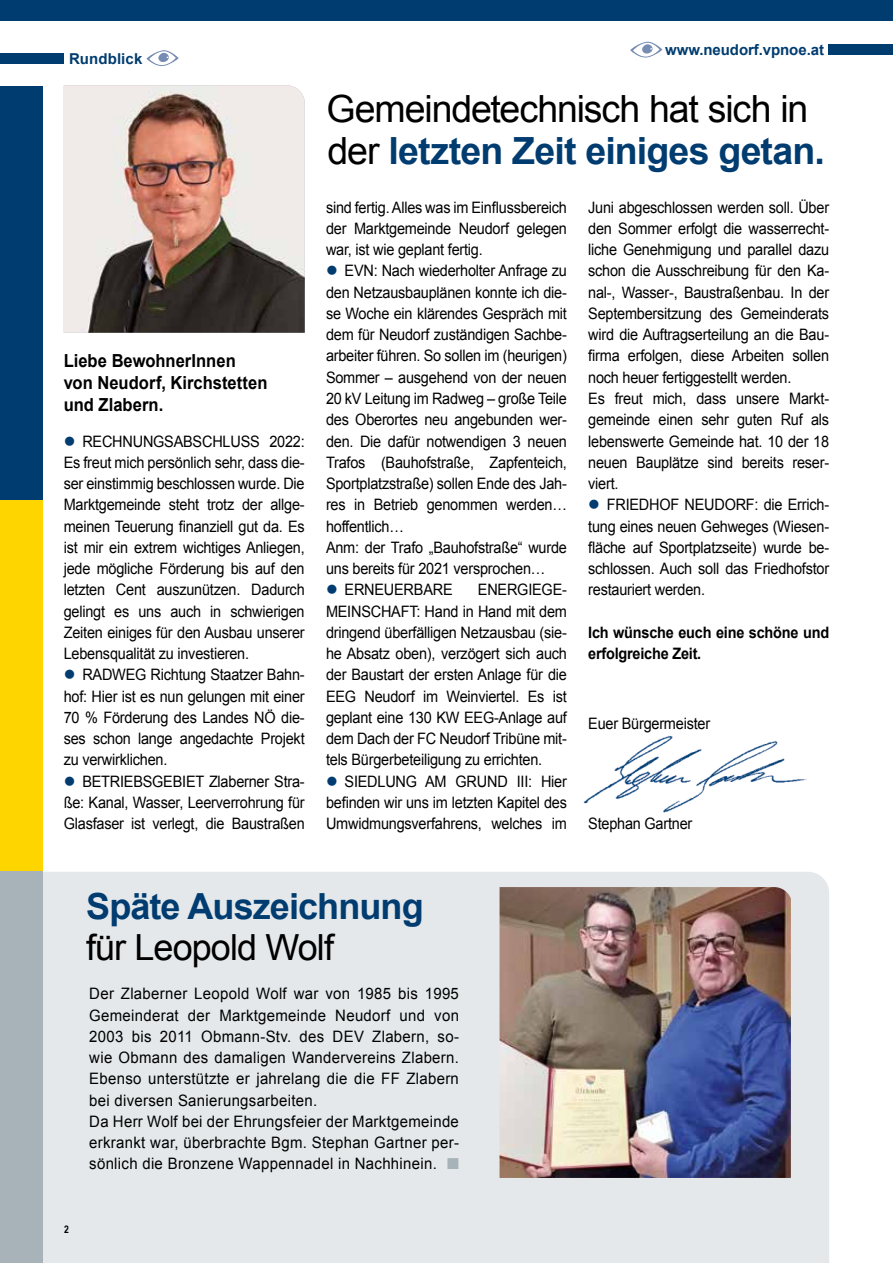
<style>
.page{position:relative;width:893px;height:1263px;background:#fff}
.page>*{position:absolute;margin:0;border:0;box-sizing:border-box;transform-origin:0 0}
.t1{font:37.5px/42px "Arial";letter-spacing:-.03em;color:#000}
.t2{font:700 36px "Arial";letter-spacing:-.025em;color:#003c70}
.t3{font:36px "Arial";letter-spacing:-.025em;color:#000}
.t4{font:700 18px/21.6px "Arial";color:#000;scale:.92 1}
.t5{font:15.75px/21.3px "Arial";letter-spacing:-.015em;color:#000;text-align:justify;scale:.92 1}
.t6{font:15.75px/21.3px "Arial";letter-spacing:.02em;color:#000;scale:.95 1}
.t7{font:700 15.75px/21.3px "Arial";letter-spacing:-.015em;color:#000;scale:.92 1}
.t8{font:700 15px "Arial";letter-spacing:-.005em;color:#003c70}
.t9{font:700 10.5px "Arial Narrow";color:#000}
.s1{color:#003c70}
.s2{font-weight:700;color:#003c70}
.s3{color:#a7b3b9}
</style>
<div class="page">
<img style="left:583px;top:735px;width:224px;height:78px">
<div style="left:43px;top:872px;width:786px;height:391px;background:#e4e8eb"></div>
<div style="left:828px;top:45px;width:65px;height:10px;background:#003c70"></div>
<svg style="left:630px;top:42px;width:32px;height:16px"></svg>
<div style="left:0;top:0;width:893px;height:21px;background:#003c70"></div>
<div style="left:0;top:53px;width:63px;height:11px;background:#003c70"></div>
<svg style="left:146px;top:50px;width:33px;height:16px"></svg>
<div style="left:0;top:86px;width:43px;height:414px;background:#003c70"></div>
<div style="left:0;top:500px;width:43px;height:391px;background:#ffd500"></div>
<div style="left:0;top:872px;width:43px;height:391px;background:#a7b3b9"></div>
<img style="left:64px;top:85px;width:241px;height:248px">
<img style="left:500px;top:887px;width:291px;height:291px">
<p class="t8" style="left:69px;top:49px;width:75px">Rundblick</p>
<p class="t4" style="left:64px;top:351px;width:223px">Liebe BewohnerInnen von Neudorf, Kirchstetten und Zlabern.</p>
<p class="t5" style="left:64px;top:430px;width:263px"><span class="s1">●</span> RECHNUNGSABSCHLUSS 2022:<br>Es freut mich persönlich sehr, dass die&shy;ser einstimmig beschlossen wurde. Die Marktgemeinde steht trotz der allge&shy;meinen Teuerung finanziell gut da. Es ist mir ein extrem wichtiges Anliegen, jede mögliche Förderung bis auf den letzten Cent auszunützen. Dadurch gelingt es uns auch in schwierigen Zeiten einiges für den Ausbau unserer Lebensqualität zu investieren.</p>
<p class="t5" style="left:64px;top:664px;width:263px"><span class="s1">●</span> RADWEG Richtung Staatzer Bahn&shy;hof: Hier ist es nun gelungen mit einer 70 % Förderung des Landes NÖ die&shy;ses schon lange angedachte Projekt zu verwirklichen.</p>
<p class="t5" style="left:64px;top:771px;width:263px"><span class="s1">●</span> BETRIEBSGEBIET Zlaberner Stra&shy;ße: Kanal, Wasser, Leerverrohrung für Glasfaser ist verlegt, die Baustraßen</p>
<p class="t8" style="left:665px;top:40px;width:160px">www.neudorf.vpnoe.at</p>
<h1 class="t1" style="left:326px;top:88px;width:500px">Gemeindetechnisch hat sich in der <span class="s2">letzten Zeit einiges getan.</span></h1>
<p class="t5" style="left:326px;top:197px;width:263px">sind fertig. Alles was im Einflussbereich der Marktgemeinde Neudorf gelegen war, ist wie geplant fertig.</p>
<p class="t5" style="left:326px;top:260px;width:263px;text-align:left"><span class="s1">●</span> EVN: Nach wiederholter Anfrage zu den Netzausbauplänen konnte ich die&shy;se Woche ein klärendes Gespräch mit dem für Neudorf zuständigen Sachbe&shy;arbeiter führen. So sollen im (heurigen)<br>Sommer – ausgehend von der neuen 20 kV Leitung im Radweg – große Teile des Oberortes neu angebunden wer&shy;den. Die dafür notwendigen 3 neuen Trafos (Bauhofstraße, Zapfenteich, Sportplatzstraße) sollen Ende des Jah&shy;res in Betrieb genommen werden… hoffentlich…<br>Anm: der Trafo „Bauhofstraße“ wurde uns bereits für 2021 versprochen…</p>
<p class="t5" style="left:326px;top:579px;width:139px"><span class="s1">●</span> ERNEUERBARE</p>
<p class="t5" style="left:326px;top:579px;width:263px;text-indent:152px">ENERGIEGE-MEINSCHAFT: Hand in Hand mit dem dringend überfälligen Netzausbau (sie&shy;he Absatz oben), verzögert sich auch der Baustart der ersten Anlage für die EEG Neudorf im Weinviertel. Es ist geplant eine 130 KW EEG-Anlage auf dem Dach der FC Neudorf Tribüne mit&shy;tels Bürgerbeteiligung zu errichten.</p>
<p class="t5" style="left:326px;top:771px;width:263px"><span class="s1">●</span> SIEDLUNG AM GRUND III: Hier befinden wir uns im letzten Kapitel des Umwidmungsverfahrens, welches im</p>
<p class="t5" style="left:588px;top:197px;width:263px;text-align:left">Juni abgeschlossen werden soll. Über den Sommer erfolgt die wasserrecht&shy;liche Genehmigung und parallel dazu schon die Ausschreibung für den Ka&shy;nal-, Wasser-, Baustraßenbau. In der Septembersitzung des Gemeinderats wird die Auftragserteilung an die Bau&shy;firma erfolgen, diese Arbeiten sollen noch heuer fertiggestellt werden.<br>Es freut mich, dass unsere Markt&shy;gemeinde einen sehr guten Ruf als lebenswerte Gemeinde hat. 10 der 18 neuen Bauplätze sind bereits reser&shy;viert.</p>
<p class="t5" style="left:588px;top:494px;width:263px"><span class="s1">●</span> FRIEDHOF NEUDORF: die Errich&shy;tung eines neuen Gehweges (Wiesen&shy;fläche auf Sportplatzseite) wurde be&shy;schlossen. Auch soll das Friedhofstor restauriert werden.</p>
<p class="t7" style="left:588px;top:622px;width:263px">Ich wünsche euch eine schöne und erfolgreiche Zeit.</p>
<p class="t5" style="left:588px;top:713px;width:134px">Euer Bürgermeister</p>
<p class="t5" style="left:588px;top:813px;width:115px">Stephan Gartner</p>
<h2 class="t2" style="left:86px;top:883px;width:339px">Späte Auszeichnung</h2>
<h2 class="t3" style="left:86px;top:923px;width:249px">für Leopold Wolf</h2>
<p class="t6" style="left:89px;top:983px;width:391px">Der Zlaberner Leopold Wolf war von 1985 bis 1995<br>Gemeinderat der Marktgemeinde Neudorf und von 2003 bis 2011 Obmann-Stv. des DEV Zlabern, so&shy;wie Obmann des damaligen Wandervereins Zlabern.<br>Ebenso unterstützte er jahrelang die die FF Zlabern bei diversen Sanierungsarbeiten.<br>Da Herr Wolf bei der Ehrungsfeier der Marktgemeinde erkrankt war, überbrachte Bgm. Stephan Gartner per&shy;sönlich die Bronzene Wappennadel in Nachhinein. <span class="s3">■</span></p>
<p class="t9" style="left:64px;top:1221px;width:6px">2</p>
</div>
